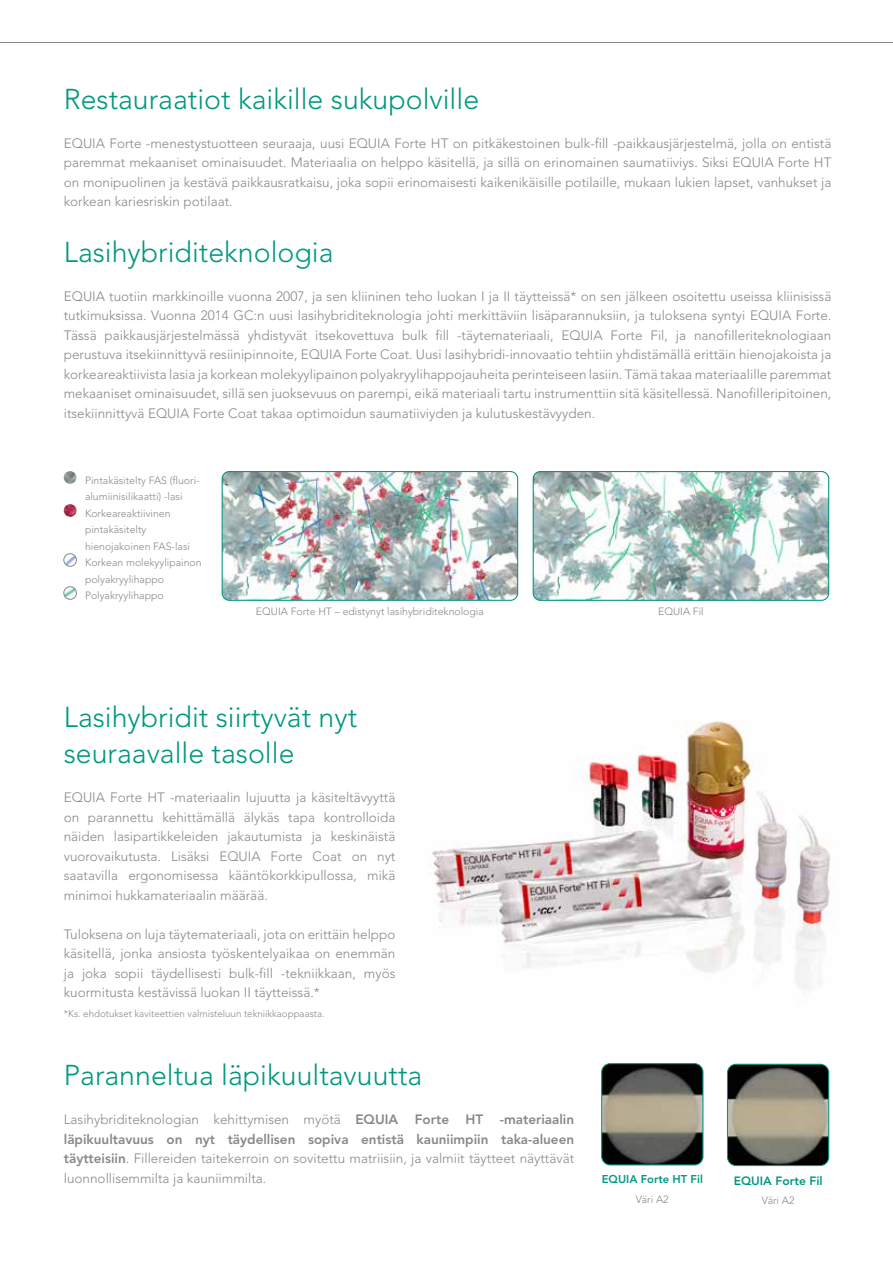
<style>
.page{position:relative;width:893px;height:1263px;background:#fff}
.page>*{position:absolute;margin:0;border:0;box-sizing:border-box;transform-origin:0 0}
.t1{font:300 28.5px/36px "Avenir LT Std";color:#009880}
.t2{font:300 13.5px/19.5px "Avenir LT Std";color:#878988;text-align:justify}
.t3{font:800 12px "Avenir LT Std";color:#009880}
.t4{font:800 11.25px "Avenir LT Std";color:#009880}
.t5{font:300 10.5px/16.5px "Avenir LT Std";color:#878988}
.t6{font:300 9.75px "Avenir LT Std";color:#878988}
.s1{font-weight:800}
</style>
<div class="page">
<img style="left:727px;top:1064px;width:102px;height:101px">
<div style="left:727px;top:1064px;width:102px;height:102px;border:1px solid #009880;border-radius:9px"></div>
<img style="left:602px;top:1064px;width:101px;height:101px">
<div style="left:601px;top:1063px;width:102px;height:102px;border:1px solid #009880;border-radius:9px"></div>
<svg style="left:0;top:42px;width:893px;height:1px"></svg>
<img style="left:222px;top:471px;width:296px;height:129px">
<div style="left:222px;top:471px;width:296px;height:130px;border:1px solid #009880;border-radius:7px"></div>
<img style="left:533px;top:471px;width:296px;height:129px">
<div style="left:533px;top:471px;width:296px;height:130px;border:1px solid #009880;border-radius:7px"></div>
<img style="left:428px;top:721px;width:405px;height:268px">
<svg style="left:64px;top:471px;width:12px;height:13px"></svg>
<svg style="left:64px;top:504px;width:12px;height:13px"></svg>
<svg style="left:64px;top:554px;width:12px;height:12px"></svg>
<div style="left:64px;top:554px;width:12px;height:12px;border:1px solid #878988;border-radius:50%"></div>
<svg style="left:64px;top:587px;width:12px;height:12px"></svg>
<div style="left:64px;top:587px;width:12px;height:12px;border:1px solid #878988;border-radius:50%"></div>
<h1 class="t1" style="left:64px;top:81px;width:417px">Restauraatiot kaikille sukupolville</h1>
<p class="t2" style="left:64px;top:133px;width:769px">EQUIA Forte -menestystuotteen seuraaja, uusi EQUIA Forte HT on pitkäkestoinen bulk-fill -paikkausjärjestelmä, jolla on entistä paremmat mekaaniset ominaisuudet. Materiaalia on helppo käsitellä, ja sillä on erinomainen saumatiiviys. Siksi EQUIA Forte HT on monipuolinen ja kestävä paikkausratkaisu, joka sopii erinomaisesti kaikenikäisille potilaille, mukaan lukien lapset, vanhukset ja korkean kariesriskin potilaat.</p>
<h1 class="t1" style="left:64px;top:234px;width:271px">Lasihybriditeknologia</h1>
<p class="t2" style="left:64px;top:286px;width:769px">EQUIA tuotiin markkinoille vuonna 2007, ja sen kliininen teho luokan I ja II täytteissä* on sen jälkeen osoitettu useissa kliinisissä tutkimuksissa. Vuonna 2014 GC:n uusi lasihybriditeknologia johti merkittäviin lisäparannuksiin, ja tuloksena syntyi EQUIA Forte.<br>Tässä paikkausjärjestelmässä yhdistyvät itsekovettuva bulk fill -täytemateriaali, EQUIA Forte Fil, ja nanofilleriteknologiaan perustuva itsekiinnittyvä resiinipinnoite, EQUIA Forte Coat. Uusi lasihybridi-innovaatio tehtiin yhdistämällä erittäin hienojakoista ja korkeareaktiivista lasia ja korkean molekyylipainon polyakryylihappojauheita perinteiseen lasiin. Tämä takaa materiaalille paremmat mekaaniset ominaisuudet, sillä sen juoksevuus on parempi, eikä materiaali tartu instrumenttiin sitä käsitellessä. Nanofilleripitoinen, itsekiinnittyvä EQUIA Forte Coat takaa optimoidun saumatiiviyden ja kulutuskestävyyden.</p>
<p class="t5" style="left:85px;top:472px;width:118px">Pintakäsitelty FAS (fluori&shy;alumiinisilikaatti) -lasi<br>Korkeareaktiivinen pintakäsitelty hienojakoinen FAS-lasi<br>Korkean molekyylipainon polyakryylihappo<br>Polyakryylihappo</p>
<p class="t5" style="left:256px;top:603px;width:229px">EQUIA Forte HT – edistynyt lasihybriditeknologia</p>
<p class="t5" style="left:658px;top:603px;width:47px">EQUIA Fil</p>
<h1 class="t1" style="left:64px;top:700px;width:295px">Lasihybridit siirtyvät nyt seuraavalle tasolle</h1>
<p class="t2" style="left:64px;top:788px;width:333px">EQUIA Forte HT -materiaalin lujuutta ja käsiteltävyyttä on parannettu kehittämällä älykäs tapa kontrolloida näiden lasipartikkeleiden jakautumista ja keskinäistä vuorovaikutusta. Lisäksi EQUIA Forte Coat on nyt saatavilla ergonomisessa kääntökorkkipullossa, mikä minimoi hukkamateriaalin määrää.</p>
<p class="t2" style="left:64px;top:924px;width:333px">Tuloksena on luja täytemateriaali, jota on erittäin helppo käsitellä, jonka ansiosta työskentelyaikaa on enemmän ja joka sopii täydellisesti bulk-fill -tekniikkaan, myös kuormitusta kestävissä luokan II täytteissä.*</p>
<p class="t6" style="left:64px;top:1008px;width:262px">*Ks. ehdotukset kaviteettien valmisteluun tekniikkaoppaasta.</p>
<h1 class="t1" style="left:64px;top:1057px;width:360px">Paranneltua läpikuultavuutta</h1>
<p class="t2" style="left:64px;top:1110px;width:512px">Lasihybriditeknologian kehittymisen myötä <span class="s1">EQUIA Forte HT -materiaalin läpikuultavuus on nyt täydellisen sopiva entistä kauniimpiin taka-alueen täytteisiin</span>. Fillereiden taitekerroin on sovitettu matriisiin, ja valmiit täytteet näyttävät luonnollisemmilta ja kauniimmilta.</p>
<p class="t4" style="left:602px;top:1173px;width:103px">EQUIA Forte HT Fil</p>
<p class="t5" style="left:636px;top:1191px;width:34px">Väri A2</p>
<p class="t3" style="left:734px;top:1173px;width:90px">EQUIA Forte Fil</p>
<p class="t5" style="left:762px;top:1192px;width:34px">Väri A2</p>
</div>
